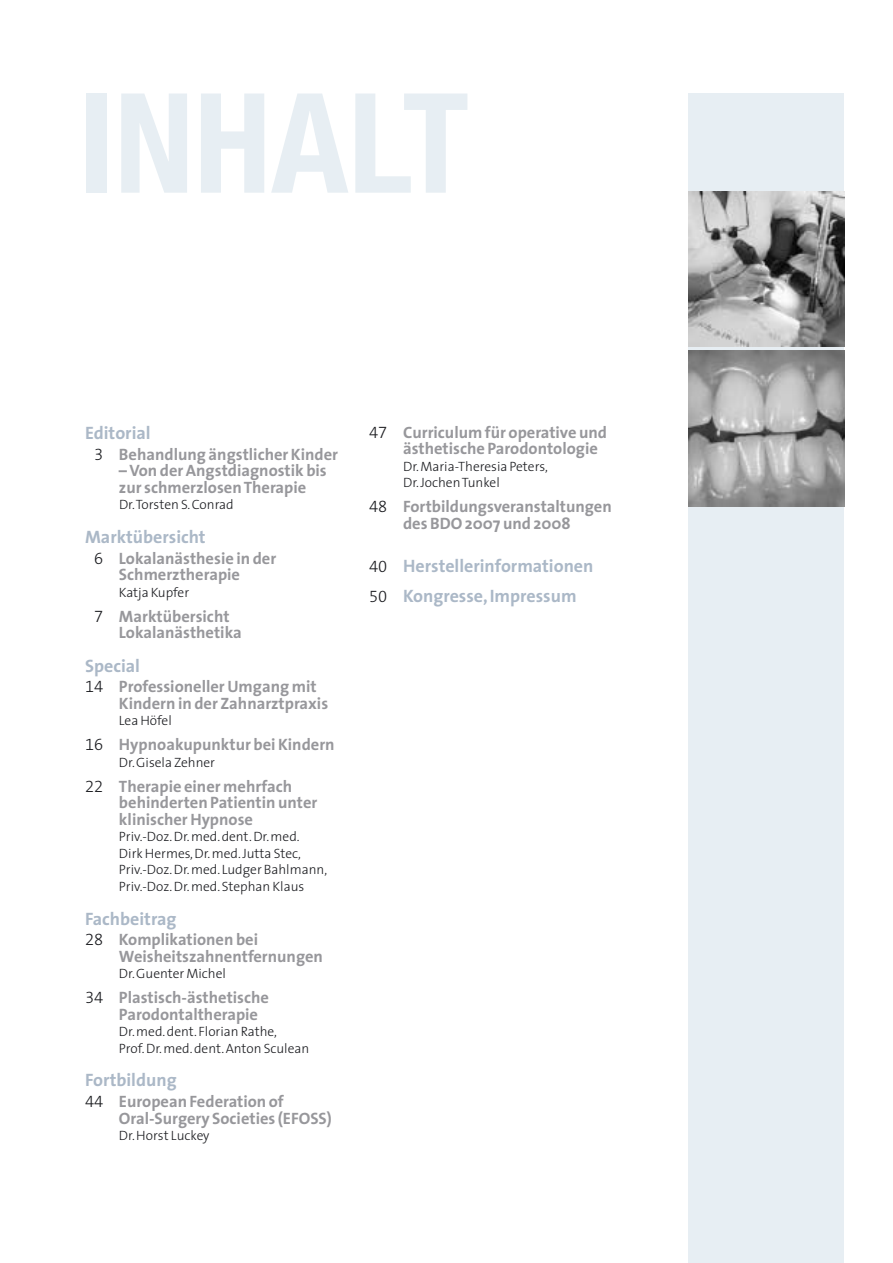
<style>
.page{position:relative;width:893px;height:1263px;background:#fff}
.page>*{position:absolute;margin:0;border:0;box-sizing:border-box;transform-origin:0 0}
.t1{font:700 condensed 138.9px "Helvetica Neue";color:#e7eef3}
.t2{font:700 18px/30px "The Sans";color:#abb8c7}
.t3{font:700 16.5px/16.5px "The Sans";color:#97979b}
.t4{font:300 13.5px/16.5px "The Sans";color:#1b1c20}
.s1{font-family:"The Sans Light Expert";font-weight:400;color:#1b1c20}
.s2{font-family:"The Sans Light Expert";font-weight:400;font-size:16.5px;color:#1b1c20}
</style>
<div class="page">
<div style="left:689px;top:94px;width:155px;height:1169px;background:#e7eef3"></div>
<img style="left:689px;top:191px;width:155px;height:156px">
<img style="left:689px;top:351px;width:155px;height:155px">
<h1 class="t1" style="left:78px;top:93px;width:392px">INHALT</h1>
<p class="t2" style="left:85px;top:420px;width:67px">Editorial</p>
<p class="t3" style="left:94px;top:448px;width:246px"><span class="s1">3</span> Behandlung ängstlicher Kinder</p>
<p class="t3" style="left:119px;top:464px;width:209px">– Von der Angstdiagnostik bis zur schmerzlosen Therapie</p>
<p class="t4" style="left:119px;top:498px;width:116px">Dr.Torsten S. Conrad</p>
<p class="t2" style="left:85px;top:523px;width:122px">Marktübersicht</p>
<p class="t3" style="left:119px;top:551px;width:159px;text-indent:-25px"><span class="s1">6</span> Lokalanästhesie in der<br>Schmerztherapie</p>
<p class="t4" style="left:119px;top:585px;width:72px">Katja Kupfer</p>
<p class="t3" style="left:119px;top:609px;width:124px;text-indent:-25px"><span class="s1">7</span> Marktübersicht<br>Lokalanästhetika</p>
<p class="t2" style="left:85px;top:652px;width:57px">Special</p>
<p class="t3" style="left:119px;top:680px;width:211px;text-indent:-34px"><span class="s1">14</span> Professioneller Umgang mit<br>Kindern in der Zahnarztpraxis</p>
<p class="t4" style="left:119px;top:714px;width:54px">Lea Höfel</p>
<p class="t3" style="left:85px;top:738px;width:251px"><span class="s1">16</span> Hypnoakupunktur bei Kindern</p>
<p class="t4" style="left:119px;top:755px;width:98px">Dr. Gisela Zehner</p>
<p class="t3" style="left:119px;top:780px;width:200px;text-indent:-34px"><span class="s1">22</span> Therapie einer mehrfach behinderten Patientin unter klinischer Hypnose</p>
<p class="t4" style="left:119px;top:830px;width:210px">Priv.-Doz. Dr. med. dent. Dr. med.<br>Dirk Hermes,Dr. med. Jutta Stec, Priv.-Doz. Dr. med. Ludger Bahlmann, Priv.-Doz. Dr. med. Stephan Klaus</p>
<p class="t2" style="left:85px;top:905px;width:93px">Fachbeitrag</p>
<p class="t3" style="left:119px;top:933px;width:205px;text-indent:-34px"><span class="s1">28</span> Komplikationen bei<br>Weisheitszahnentfernungen</p>
<p class="t4" style="left:119px;top:967px;width:108px">Dr. Guenter Michel</p>
<p class="t3" style="left:119px;top:991px;width:152px;text-indent:-34px"><span class="s1">34</span> Plastisch-ästhetische<br>Parodontaltherapie</p>
<p class="t4" style="left:119px;top:1025px;width:192px">Dr. med. dent. Florian Rathe,<br>Prof. Dr. med. dent. Anton Sculean</p>
<p class="t2" style="left:85px;top:1067px;width:93px">Fortbildung</p>
<p class="t3" style="left:119px;top:1095px;width:214px;text-indent:-34px"><span class="s1">44</span> European Federation of<br>Oral-Surgery Societies (EFOSS)</p>
<p class="t4" style="left:119px;top:1129px;width:92px">Dr. Horst Luckey</p>
<p class="t3" style="left:403px;top:426px;width:205px;text-indent:-34px"><span class="s1">47</span> Curriculum für operative und ästhetische Parodontologie</p>
<p class="t4" style="left:403px;top:459px;width:146px">Dr. Maria-Theresia Peters,<br>Dr. Jochen Tunkel</p>
<p class="t3" style="left:369px;top:500px;width:244px;text-align:center"><span class="s1">48</span> Fortbildungsveranstaltungen des BDO 2007 und 2008</p>
<p class="t2" style="left:369px;top:553px;width:226px"><span class="s2">40</span> Herstellerinformationen<br><span class="s2">50</span> Kongresse,Impressum</p>
</div>
